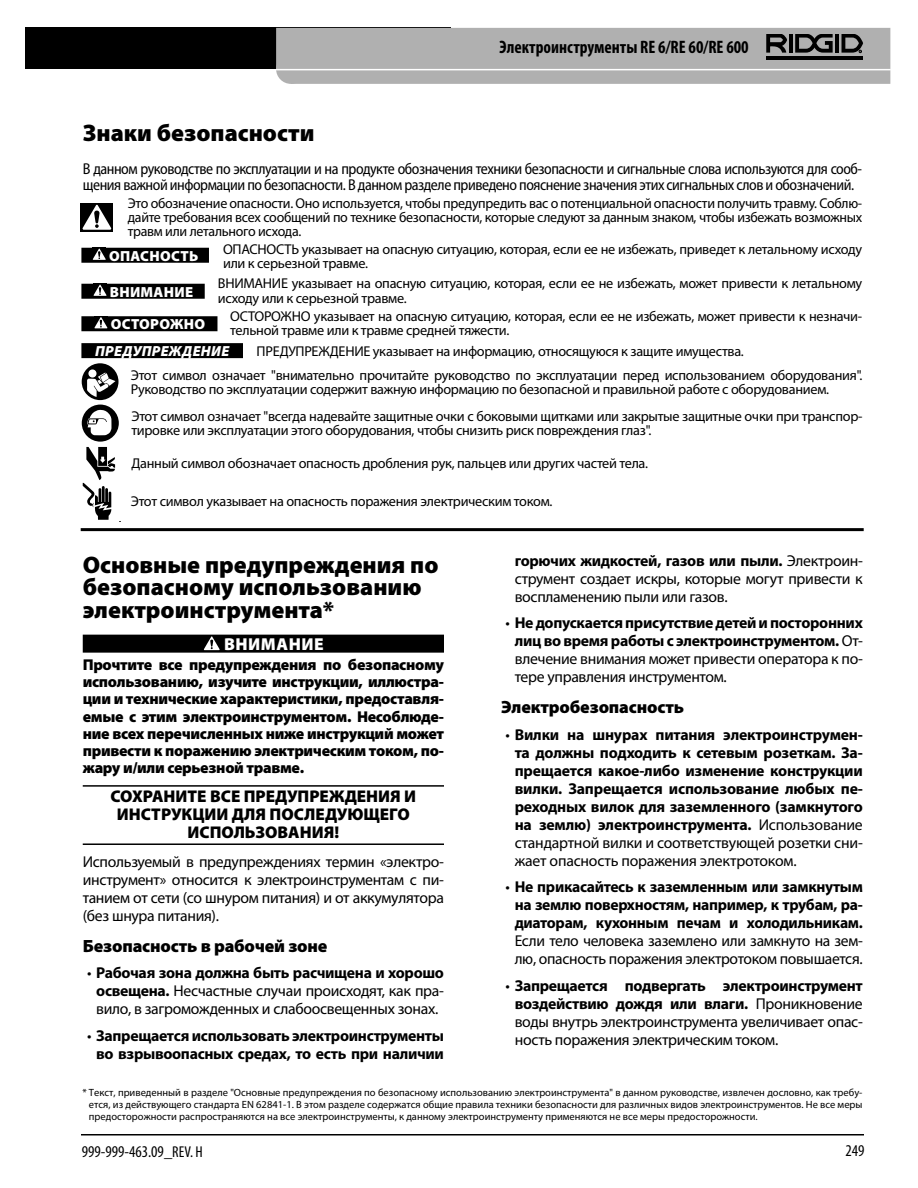
<style>
.page{position:relative;width:918px;height:1188px;background:#fff}
.page>*{position:absolute;margin:0;border:0;box-sizing:border-box;transform-origin:0 0}
.Heading_1{font:900 24px/22.5px "Myriad Pro";color:#000}
.t1{font:700 condensed 18.15px "Myriad Pro";color:#000}
.Heading_2{font:900 17.7px "Myriad Pro";letter-spacing:-.01em;color:#000}
.Warning_Head{font:900 17.4px "Myriad Pro";letter-spacing:.03em;color:#fff}
.SaveThese_lnstructio{font:900 16.95px/18px "Myriad Pro";color:#000;text-align:center}
.PAGE_NUMBER_RIGHT{font:condensed 16.5px "Myriad Pro";color:#000}
.Body-indent_bullet{font:700 15.75px/18px "Myriad Pro";letter-spacing:-.02em;color:#000;text-align:center}
.Body-indent_bullet-2{font:15.75px/18px "Myriad Pro";letter-spacing:-.02em;color:#000;text-align:justify}
.Warning_Text{font:900 15.75px/17.2px "Myriad Pro";letter-spacing:-.02em;color:#000;text-align:justify}
.Safety_Symbols_text{font:semi-condensed 15.75px/15.8px "Myriad Pro";letter-spacing:-.03em;color:#000}
.Body_Text{font:15.75px/18px "Myriad Pro";letter-spacing:-.02em;color:#000;text-align:justify}
.Warning_Symbol_Head{font:900 14.7px "Myriad Pro";letter-spacing:.02em;color:#fff}
.Warning_Symbol_Head-2{font:italic 900 14.7px "Myriad Pro";letter-spacing:.02em;color:#fff}
.Safety_Symbol_decrip{font:14.25px/14.2px "Myriad Pro";letter-spacing:-.02em;color:#000}
.Small_text{font:10.5px/12px "Myriad Pro";color:#000;text-align:justify}
.s1{font-weight:700}
.s2{font-weight:400}
.s3{font-size:15.75px}
</style>
<div class="page">
<div style="left:83px;top:635px;width:361px;height:18px;background:#000"></div>
<hr style="left:83px;top:785px;width:361px;height:2px;background:#000">
<hr style="left:83px;top:843px;width:361px;height:2px;background:#000">
<svg style="left:204px;top:636px;width:16px;height:14px"></svg>
<hr style="left:81px;top:528px;width:783px;height:3px;background:#000">
<svg style="left:81px;top:363px;width:40px;height:159px"></svg>
<div style="left:79px;top:202px;width:36px;height:32px;background:linear-gradient(to right,#fff,#fff)"></div>
<div style="left:81px;top:203px;width:32px;height:29px;background:#000"></div>
<svg style="left:82px;top:205px;width:30px;height:25px"></svg>
<div style="left:81px;top:248px;width:128px;height:15px;background:#000"></div>
<svg style="left:93px;top:249px;width:13px;height:11px"></svg>
<div style="left:81px;top:284px;width:124px;height:15px;background:#000"></div>
<svg style="left:93px;top:285px;width:14px;height:11px"></svg>
<div style="left:81px;top:316px;width:136px;height:15px;background:#000"></div>
<svg style="left:94px;top:328px;width:14px;height:1px"></svg>
<svg style="left:94px;top:317px;width:14px;height:11px"></svg>
<div style="left:81px;top:343px;width:162px;height:15px;background:#000"></div>
<div style="left:26px;top:28px;width:425px;height:41px;background:#000"></div>
<svg style="left:276px;top:28px;width:614px;height:56px;background:#ababab"></svg>
<hr style="left:81px;top:1134px;width:783px;height:2px;background:#000">
<p class="t1" style="left:500px;top:36px;width:251px">Электроинструменты RE 6/RE 60/RE 600</p>
<p class="Heading_1" style="left:83px;top:122px;width:233px">Знаки безопасности</p>
<p class="Safety_Symbols_text" style="left:83px;top:161px;width:781px">В данном руководстве по эксплуатации и на продукте обозначения техники безопасности и сигнальные слова используются для сооб&shy;щения важной информации по безопасности. В данном разделе приведено пояснение значения этих сигнальных слов и обозначений.</p>
<p class="Safety_Symbol_decrip" style="left:128px;top:196px;width:736px;text-align:justify">Это обозначение опасности. Оно используется, чтобы предупредить вас о потенциальной опасности получить травму. Соблю&shy;дайте требования всех сообщений по технике безопасности, которые следуют за данным знаком, чтобы избежать возможных травм или летального исхода.</p>
<p class="Safety_Symbol_decrip" style="left:223px;top:242px;width:641px">ОПАСНОСТЬ указывает на опасную ситуацию, которая, если ее не избежать, приведет к летальному исходу или к серьезной травме.</p>
<p class="Safety_Symbol_decrip" style="left:218px;top:276px;width:646px">ВНИМАНИЕ указывает на опасную ситуацию, которая, если ее не избежать, может привести к летальному исходу или к серьезной травме.</p>
<p class="Safety_Symbol_decrip" style="left:230px;top:309px;width:633px">ОСТОРОЖНО указывает на опасную ситуацию, которая, если ее не избежать, может привести к незначи&shy;тельной травме или к травме средней тяжести.</p>
<p class="Safety_Symbol_decrip" style="left:257px;top:343px;width:488px">ПРЕДУПРЕЖДЕНИЕ указывает на информацию, относящуюся к защите имущества.</p>
<p class="Safety_Symbol_decrip" style="left:131px;top:368px;width:732px">Этот символ означает "внимательно прочитайте руководство по эксплуатации перед использованием оборудования".<br>Руководство по эксплуатации содержит важную информацию по безопасной и правильной работе с оборудованием.</p>
<p class="Safety_Symbol_decrip" style="left:131px;top:409px;width:733px">Этот символ означает "всегда надевайте защитные очки с боковыми щитками или закрытые защитные очки при транспор&shy;тировке или эксплуатации этого оборудования, чтобы снизить риск повреждения глаз".</p>
<p class="Safety_Symbol_decrip" style="left:131px;top:455px;width:517px">Данный символ обозначает опасность дробления рук, пальцев или других частей тела.</p>
<p class="Safety_Symbol_decrip" style="left:131px;top:494px;width:422px">Этот символ указывает на опасность поражения электрическим током.</p>
<p class="Warning_Symbol_Head" style="left:109px;top:247px;width:91px">ОПАСНОСТЬ</p>
<p class="Warning_Symbol_Head" style="left:110px;top:283px;width:85px">ВНИМАНИЕ</p>
<p class="Warning_Symbol_Head" style="left:111px;top:316px;width:96px">ОСТОРОЖНО</p>
<p class="Warning_Symbol_Head-2" style="left:95px;top:343px;width:136px">ПРЕДУПРЕЖДЕНИЕ</p>
<p class="Heading_1" style="left:83px;top:554px;width:357px">Основные предупреждения по безопасному использованию электроинструмента*</p>
<p class="Warning_Head" style="left:224px;top:634px;width:101px">ВНИМАНИЕ</p>
<p class="Warning_Text" style="left:83px;top:656px;width:363px">Прочтите все предупреждения по безопасному использованию, изучите инструкции, иллюстра&shy;ции и технические характеристики, предоставля&shy;емые с этим электроинструментом. Несоблюде&shy;ние всех перечисленных ниже инструкций может привести к поражению электрическим током, по&shy;жару и/или серьезной травме.</p>
<p class="SaveThese_lnstructio" style="left:111px;top:788px;width:307px">СОХРАНИТЕ ВСЕ ПРЕДУПРЕЖДЕНИЯ И<br>ИНСТРУКЦИИ ДЛЯ ПОСЛЕДУЮЩЕГО<br>ИСПОЛЬЗОВАНИЯ!</p>
<p class="Body_Text" style="left:83px;top:852px;width:363px">Используемый в предупреждениях термин «электро&shy;инструмент» относится к электроинструментам с пи&shy;танием от сети (со шнуром питания) и от аккумулятора (без шнура питания).</p>
<p class="Heading_2" style="left:83px;top:936px;width:246px">Безопасность в рабочей зоне</p>
<p class="Body-indent_bullet-2" style="left:87px;top:964px;width:358px;text-align:center">• <span class="s1">Рабочая зона должна быть расчищена и хорошо освещена.</span> Несчастные случаи происходят, как пра&shy;вило, в загроможденных и слабоосвещенных зонах.</p>
<p class="Body-indent_bullet" style="left:87px;top:1026px;width:358px"><span class="s2">•</span> Запрещается использовать электроинструменты во взрывоопасных средах, то есть при наличии</p>
<p class="Body-indent_bullet-2" style="left:515px;top:551px;width:350px"><span class="s1">горючих жидкостей, газов или пыли.</span> Электроин&shy;струмент создает искры, которые могут привести к воспламенению пыли или газов.</p>
<p class="Body-indent_bullet" style="left:515px;top:614px;width:350px;text-align:justify;text-indent:-9px"><span class="s2">•</span> Не допускается присутствие детей и посторонних лиц во время работы с электроинструментом. <span class="s2">От&shy;влечение внимания может привести оператора к по&shy;тере управления инструментом.</span></p>
<p class="Heading_2" style="left:501px;top:697px;width:184px">Электробезопасность</p>
<p class="Body-indent_bullet" style="left:515px;top:725px;width:350px;text-align:justify;text-indent:-9px"><span class="s2">•</span> Вилки на шнурах питания электроинструмен&shy;та должны подходить к сетевым розеткам. За&shy;прещается какое-либо изменение конструкции вилки. Запрещается использование любых пе&shy;реходных вилок для заземленного (замкнутого на землю) электроинструмента. <span class="s2">Использование стандартной вилки и соответствующей розетки сни&shy;жает опасность поражения электротоком.</span></p>
<p class="Body-indent_bullet" style="left:506px;top:877px;width:359px"><span class="s2">•</span> Не прикасайтесь к заземленным или замкнутым на землю поверхностям, например, к трубам, ра&shy;диаторам, кухонным печам и холодильникам.<br><span class="s2">Если тело человека заземлено или замкнуто на зем&shy;лю, опасность поражения электротоком повышается.</span></p>
<p class="Body-indent_bullet-2" style="left:515px;top:976px;width:350px;text-indent:-9px">• <span class="s1">Запрещается подвергать электроинструмент воздействию дождя или влаги.</span> Проникновение воды внутрь электроинструмента увеличивает опас&shy;ность поражения электрическим током.</p>
<p class="Small_text" style="left:89px;top:1087px;width:775px;text-indent:-7px">* Текст, приведенный в разделе "Основные предупреждения по безопасному использованию электроинструмента" в данном руководстве, извлечен дословно, как требу&shy;ется, из действующего стандарта EN 62841-1. В этом разделе содержатся общие правила техники безопасности для различных видов электроинструментов. Не все меры предосторожности распространяются на все электроинструменты, к данному электроинструменту применяются не все меры предосторожности.</p>
<p class="PAGE_NUMBER_RIGHT" style="left:82px;top:1142px;width:123px">999-999-463.09_<span class="s3">REV. H</span></p>
<p class="PAGE_NUMBER_RIGHT" style="left:845px;top:1141px;width:21px">249</p>
</div>
